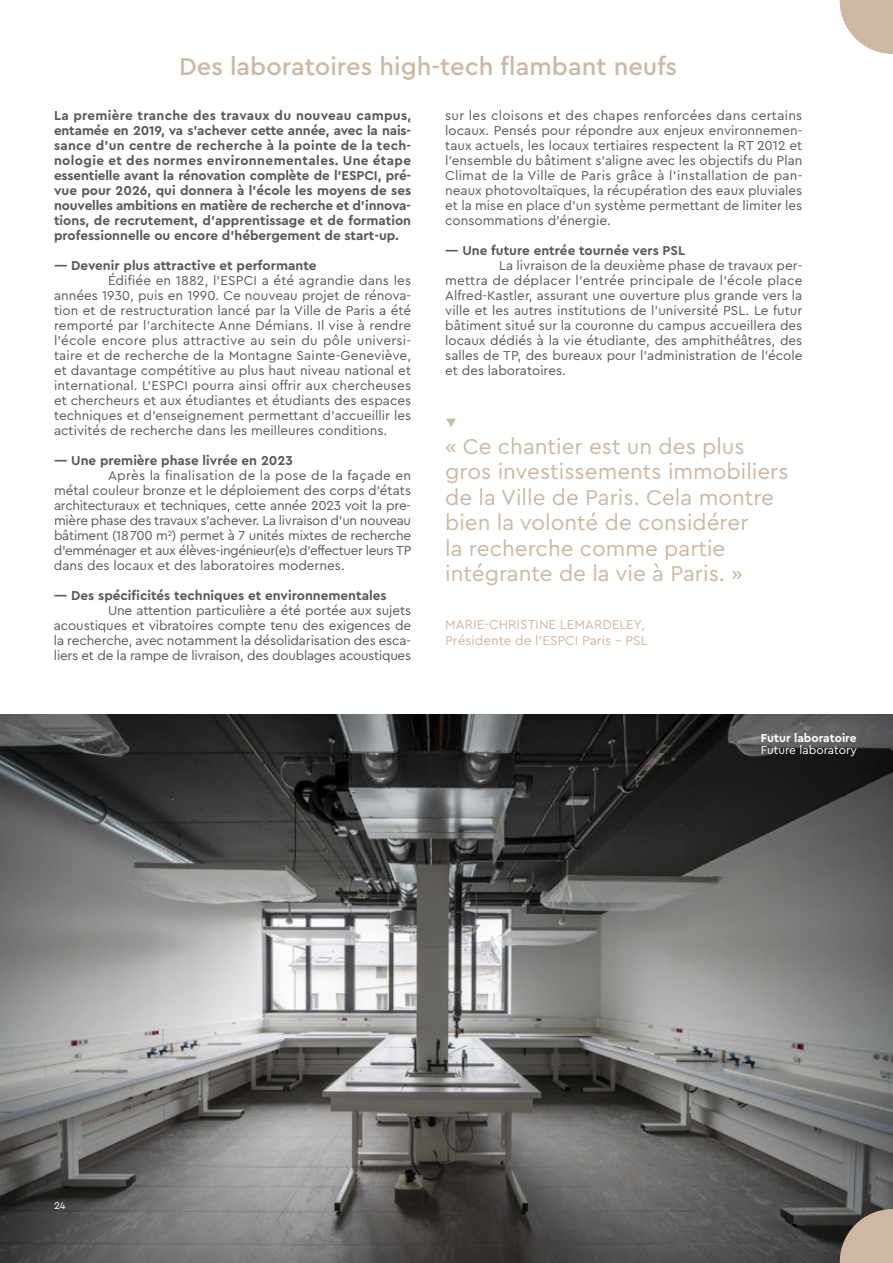
<style>
.page{position:relative;width:893px;height:1263px;background:#fff}
.page>*{position:absolute;margin:0;border:0;box-sizing:border-box;transform-origin:0 0}
.t1{font:500 25.5px "Cera Pro";color:#cdb8a3}
.t2{font:22.5px/25.5px "Cera Pro";color:#cdb8a3}
.t3{font:22.5px "Modern Pictograms";color:#cdb8a3}
.t4{font:13.5px/15px "Cera Pro";color:#57585a;text-align:justify}
.t5{font:700 13.5px/15px "Cera Pro";color:#57585a;text-align:justify}
.t6{font:13.5px/16.2px "Cera Pro";color:#cdb8a3}
.t7{font:700 12px "Cera Pro";color:#fff}
.t8{font:12px "Cera Pro";color:#fff}
.t9{font:10.5px "Cera Pro";color:#fff}
</style>
<div class="page">
<img style="left:0;top:714px;width:893px;height:549px">
<svg style="left:840px;top:1209px;width:53px;height:54px;background:#ad9c8b"></svg>
<svg style="left:840px;top:0;width:53px;height:54px"></svg>
<h1 class="t1" style="left:179px;top:49px;width:500px">Des laboratoires high-tech flambant neufs</h1>
<p class="t5" style="left:54px;top:108px;width:359px">La première tranche des travaux du nouveau campus, entamée en 2019, va s’achever cette année, avec la nais&shy;sance d’un centre de recherche à la pointe de la tech&shy;nologie et des normes environnementales. Une étape essentielle avant la rénovation complète de l’ESPCI, pré&shy;vue pour 2026, qui donnera à l’école les moyens de ses nouvelles ambitions en matière de recherche et d’innova&shy;tions, de recrutement, d’apprentissage et de formation professionnelle ou encore d’hébergement de start-up.</p>
<p class="t5" style="left:54px;top:258px;width:264px">— Devenir plus attractive et performante</p>
<p class="t4" style="left:54px;top:273px;width:359px;text-indent:54px">Édifiée en 1882, l’ESPCI a été agrandie dans les années 1930, puis en 1990. Ce nouveau projet de rénova&shy;tion et de restructuration lancé par la Ville de Paris a été remporté par l’architecte Anne Démians. Il vise à rendre l’école encore plus attractive au sein du pôle universi&shy;taire et de recherche de la Montagne Sainte-Geneviève, et davantage compétitive au plus haut niveau national et international. L’ESPCI pourra ainsi offrir aux chercheuses et chercheurs et aux étudiantes et étudiants des espaces techniques et d’enseignement permettant d’accueillir les activités de recherche dans les meilleures conditions.</p>
<p class="t5" style="left:54px;top:453px;width:240px">— Une première phase livrée en 2023</p>
<p class="t4" style="left:54px;top:468px;width:359px;text-indent:54px">Après la finalisation de la pose de la façade en métal couleur bronze et le déploiement des corps d’états architecturaux et techniques, cette année 2023 voit la pre&shy;mière phase des travaux s’achever. La livraison d’un nouveau bâtiment (18 700 m<sup>2</sup>) permet à 7 unités mixtes de recherche d’emménager et aux élèves-ingénieur(e)s d’effectuer leurs TP dans des locaux et des laboratoires modernes.</p>
<p class="t5" style="left:54px;top:588px;width:334px">— Des spécificités techniques et environnementales</p>
<p class="t4" style="left:54px;top:603px;width:359px;text-indent:54px">Une attention particulière a été portée aux sujets acoustiques et vibratoires compte tenu des exigences de la recherche, avec notamment la désolidarisation des esca&shy;liers et de la rampe de livraison, des doublages acoustiques</p>
<p class="t4" style="left:445px;top:108px;width:359px">sur les cloisons et des chapes renforcées dans certains locaux. Pensés pour répondre aux enjeux environnemen&shy;taux actuels, les locaux tertiaires respectent la RT 2012 et l’ensemble du bâtiment s’aligne avec les objectifs du Plan Climat de la Ville de Paris grâce à l’installation de pan&shy;neaux photovoltaïques, la récupération des eaux pluviales et la mise en place d’un système permettant de limiter les consommations d’énergie.</p>
<p class="t5" style="left:445px;top:243px;width:241px">— Une future entrée tournée vers PSL</p>
<p class="t4" style="left:445px;top:258px;width:359px;text-indent:54px">La livraison de la deuxième phase de travaux per&shy;mettra de déplacer l’entrée principale de l’école place Alfred-Kastler, assurant une ouverture plus grande vers la ville et les autres institutions de l’université PSL. Le futur bâtiment situé sur la couronne du campus accueillera des locaux dédiés à la vie étudiante, des amphithéâtres, des salles de TP, des bureaux pour l’administration de l’école et des laboratoires.</p>
<h2 class="t3" style="left:445px;top:411px;width:14px">/</h2>
<h2 class="t2" style="left:445px;top:433px;width:345px">« Ce chantier est un des plus gros investissements immobiliers de la Ville de Paris. Cela montre bien la volonté de considérer<br>la recherche comme partie intégrante de la vie à Paris. »</h2>
<p class="t6" style="left:445px;top:616px;width:204px">MARIE-CHRISTINE LEMARDELEY,<br>Présidente de l’ESPCI Paris - PSL</p>
<p class="t9" style="left:54px;top:1198px;width:13px">24</p>
<p class="t7" style="left:761px;top:730px;width:97px">Futur laboratoire</p>
<p class="t8" style="left:761px;top:742px;width:97px">Future laboratory</p>
</div>
